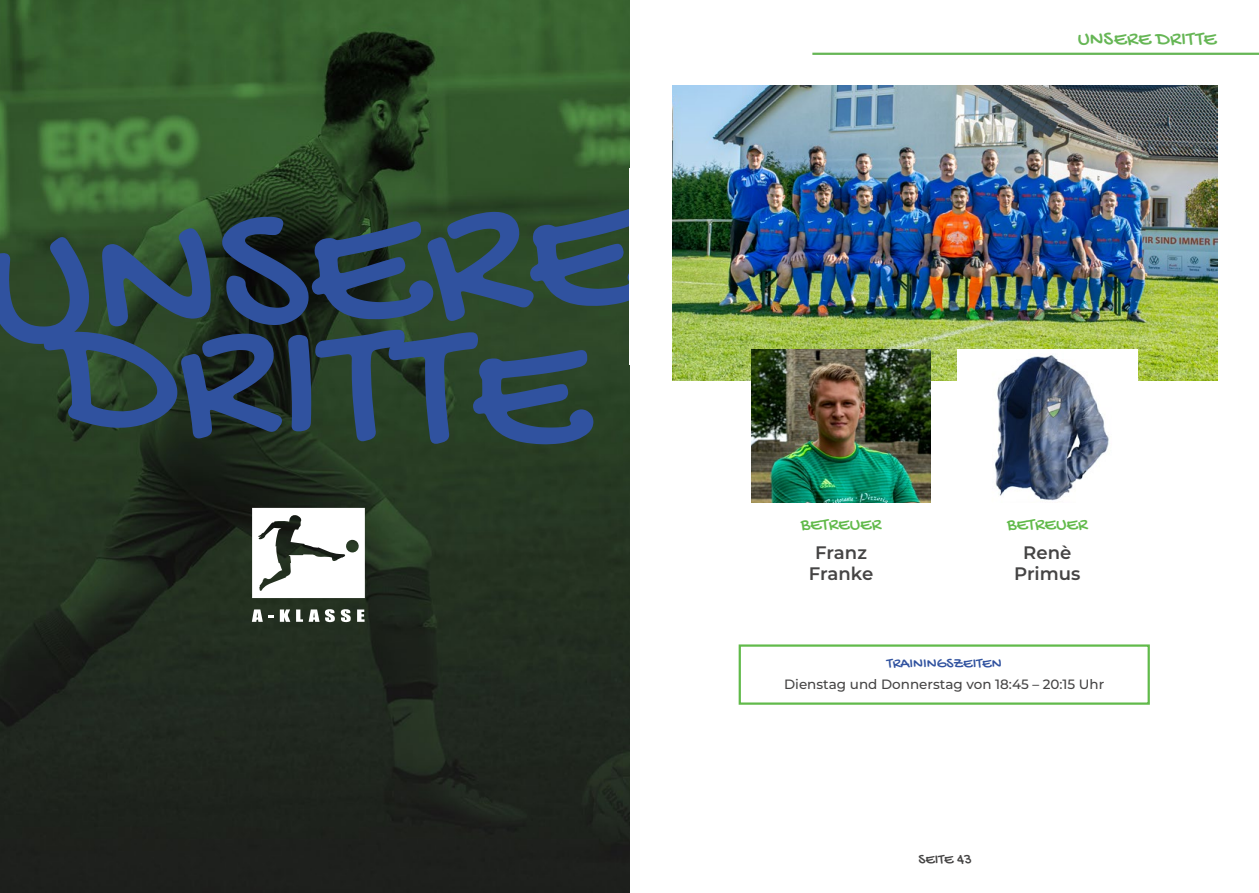
<style>
.page{position:relative;width:1259px;height:893px;background:#fff}
.page>*{position:absolute;margin:0;border:0;box-sizing:border-box;transform-origin:0 0}
.t1{font:190.65px "Gochi Hand";color:#30529f}
.t2{font:21px "Gochi Hand";letter-spacing:.005em;color:#66b655}
.t3{font:18.3px "Gochi Hand";color:#61ba4a}
.t4{font:600 18.15px/21.8px "Montserrat";color:#454444;text-align:center}
.t5{font:15.15px "Gochi Hand";color:#30529f}
.t6{font:15px "Gochi Hand";color:#454444}
.t7{font:500 13.5px "Montserrat";color:#454444}
</style>
<div class="page">
<hr style="left:812px;top:53px;width:447px;height:2px;background:#66b655">
<img style="left:0;top:0;width:629px;height:893px">
<svg style="left:252px;top:508px;width:113px;height:90px"></svg>
<svg style="left:280px;top:609px;width:10px;height:13px"></svg>
<svg style="left:309px;top:609px;width:42px;height:13px"></svg>
<svg style="left:357px;top:609px;width:7px;height:13px"></svg>
<svg style="left:296px;top:609px;width:7px;height:13px"></svg>
<svg style="left:252px;top:609px;width:21px;height:13px"></svg>
<img style="left:672px;top:85px;width:545px;height:295px">
<img style="left:751px;top:349px;width:179px;height:154px">
<img style="left:957px;top:349px;width:180px;height:152px">
<div style="left:738px;top:644px;width:411px;height:61px;border:2px solid #61ba4a"></div>
<h1 class="t1" style="left:-20px;top:188px;width:662px;rotate:-3deg">UNSERE</h1>
<h1 class="t1" style="left:57px;top:274px;width:537px;rotate:2deg">DRITTE</h1>
<h2 class="t2" style="left:1077px;top:28px;width:140px">UNSERE DRITTE</h2>
<h3 class="t3" style="left:801px;top:515px;width:82px">BETREUER</h3>
<h3 class="t4" style="left:809px;top:540px;width:66px">Franz<br>Franke</h3>
<h3 class="t3" style="left:1007px;top:515px;width:82px">BETREUER</h3>
<h3 class="t4" style="left:1014px;top:540px;width:68px">Renè<br>Primus</h3>
<p class="t5" style="left:887px;top:655px;width:116px">TRAININGSZEITEN</p>
<p class="t7" style="left:784px;top:675px;width:322px">Dienstag und Donnerstag von 18:45 – 20:15 Uhr</p>
<p class="t6" style="left:918px;top:852px;width:55px">SEITE 43</p>
</div>
